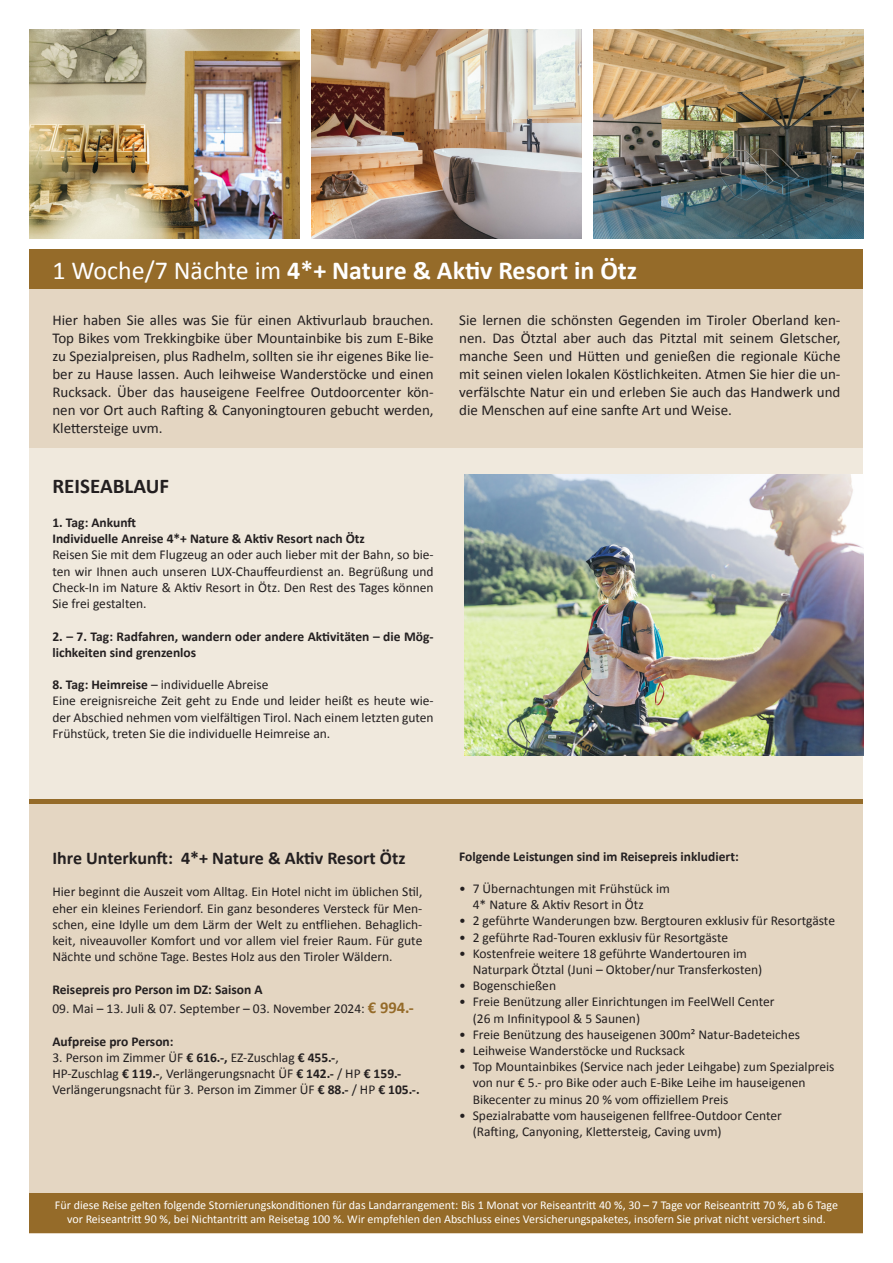
<style>
.page{position:relative;width:893px;height:1263px;background:#fff}
.page>*{position:absolute;margin:0;border:0;box-sizing:border-box;transform-origin:0 0}
.Header_Tipp1{font:700 25.95px "Calibri";color:#fff}
.Header_Tipp1-2{font:700 21px "Calibri";color:#231f20}
.Header_Tipp1-3{font:700 18px "Calibri";color:#231f20}
.Header_Tipp1-4{font:15px/18px "Calibri";color:#231f20;text-align:justify}
.Header_Tipp1-5{font:13.5px/16.2px "Calibri";color:#231f20;text-align:justify}
.Header_Tipp1-6{font:700 13.5px/16.2px "Calibri";color:#231f20}
.Header_Tipp1-7{font:12px/14.4px "Calibri";color:#fff;text-align:center}
.s1{font-weight:400}
.s2{font-weight:700}
.s3{font-weight:700;font-size:16.5px;color:#956b29}
</style>
<div class="page">
<div style="left:30px;top:250px;width:833px;height:983px;background:#e4d6c2"></div>
<div style="left:30px;top:448px;width:833px;height:353px;background:#f0e9dd"></div>
<div style="left:30px;top:250px;width:833px;height:39px;background:#956b29"></div>
<div style="left:30px;top:1194px;width:833px;height:39px;background:#956b29"></div>
<div style="left:30px;top:799px;width:833px;height:5px;background:#956b29"></div>
<img style="left:30px;top:30px;width:270px;height:209px">
<img style="left:311px;top:30px;width:270px;height:209px">
<img style="left:593px;top:30px;width:270px;height:209px">
<img style="left:465px;top:475px;width:398px;height:281px">
<p class="Header_Tipp1" style="left:52px;top:254px;width:586px"><span class="s1">1 Woche/7 Nächte im</span> 4*+ Nature &amp; Aktiv Resort in Ötz</p>
<p class="Header_Tipp1-4" style="left:52px;top:310px;width:383px">Hier haben Sie alles was Sie für einen Aktivurlaub brauchen.<br>Top Bikes vom Trekkingbike über Mountainbike bis zum E-Bike zu Spezialpreisen, plus Radhelm, sollten sie ihr eigenes Bike lie&shy;ber zu Hause lassen. Auch leihweise Wanderstöcke und einen Rucksack. Über das hauseigene Feelfree Outdoorcenter kön&shy;nen vor Ort auch Rafting &amp; Canyoningtouren gebucht werden, Klettersteige uvm.</p>
<p class="Header_Tipp1-4" style="left:459px;top:310px;width:383px">Sie lernen die schönsten Gegenden im Tiroler Oberland ken&shy;nen. Das Ötztal aber auch das Pitztal mit seinem Gletscher, manche Seen und Hütten und genießen die regionale Küche mit seinen vielen lokalen Köstlichkeiten. Atmen Sie hier die un&shy;verfälschte Natur ein und erleben Sie auch das Handwerk und die Menschen auf eine sanfte Art und Weise.</p>
<p class="Header_Tipp1-2" style="left:52px;top:473px;width:118px">REISEABLAUF</p>
<p class="Header_Tipp1-6" style="left:52px;top:514px;width:85px">1. Tag: Ankunft</p>
<p class="Header_Tipp1-6" style="left:52px;top:530px;width:314px">Individuelle Anreise 4*+ Nature &amp; Aktiv Resort nach Ötz</p>
<p class="Header_Tipp1-5" style="left:52px;top:546px;width:383px">Reisen Sie mit dem Flugzeug an oder auch lieber mit der Bahn, so bie&shy;ten wir Ihnen auch unseren LUX-Chauffeurdienst an. Begrüßung und Check-In im Nature &amp; Aktiv Resort in Ötz. Den Rest des Tages können Sie frei gestalten.</p>
<p class="Header_Tipp1-6" style="left:52px;top:627px;width:383px">2. – 7. Tag: Radfahren, wandern oder andere Aktivitäten – die Mög&shy;lichkeiten sind grenzenlos</p>
<p class="Header_Tipp1-5" style="left:52px;top:676px;width:218px"><span class="s2">8. Tag: Heimreise</span> – individuelle Abreise</p>
<p class="Header_Tipp1-5" style="left:52px;top:692px;width:383px">Eine ereignisreiche Zeit geht zu Ende und leider heißt es heute wie&shy;der Abschied nehmen vom vielfältigen Tirol. Nach einem letzten guten Frühstück, treten Sie die individuelle Heimreise an.</p>
<p class="Header_Tipp1-3" style="left:52px;top:847px;width:355px">Ihre Unterkunft: 4*+ Nature &amp; Aktiv Resort Ötz</p>
<p class="Header_Tipp1-5" style="left:52px;top:883px;width:371px">Hier beginnt die Auszeit vom Alltag. Ein Hotel nicht im üblichen Stil, eher ein kleines Feriendorf. Ein ganz besonderes Versteck für Men&shy;schen, eine Idylle um dem Lärm der Welt zu entfliehen. Behaglich&shy;keit, niveauvoller Komfort und vor allem viel freier Raum. Für gute Nächte und schöne Tage. Bestes Holz aus den Tiroler Wäldern.</p>
<p class="Header_Tipp1-6" style="left:52px;top:980px;width:212px">Reisepreis pro Person im DZ: Saison A</p>
<p class="Header_Tipp1-5" style="left:52px;top:1000px;width:363px">09. Mai – 13. Juli &amp; 07. September – 03. November 2024: <span class="s3">€ 994.-</span></p>
<p class="Header_Tipp1-6" style="left:52px;top:1032px;width:123px">Aufpreise pro Person:</p>
<p class="Header_Tipp1-5" style="left:52px;top:1049px;width:350px">3. Person im Zimmer ÜF <span class="s2">€ 616.-,</span> EZ-Zuschlag <span class="s2">€ 455.-</span>,<br>HP-Zuschlag <span class="s2">€ 119.-</span>, Verlängerungsnacht ÜF <span class="s2">€ 142.-</span> / HP <span class="s2">€ 159.-</span></p>
<p class="Header_Tipp1-5" style="left:52px;top:1081px;width:369px">Verlängerungsnacht für 3. Person im Zimmer ÜF <span class="s2">€ 88.-</span> / HP <span class="s2">€ 105.-.</span></p>
<p class="Header_Tipp1-6" style="left:459px;top:847px;width:281px">Folgende Leistungen sind im Reisepreis inkludiert:</p>
<p class="Header_Tipp1-5" style="left:459px;top:880px;width:212px">• 7 Übernachtungen mit Frühstück im</p>
<p class="Header_Tipp1-5" style="left:473px;top:896px;width:172px">4* Nature &amp; Aktiv Resort in Ötz</p>
<p class="Header_Tipp1-5" style="left:459px;top:912px;width:377px">• 2 geführte Wanderungen bzw. Bergtouren exklusiv für Resortgäste</p>
<p class="Header_Tipp1-5" style="left:459px;top:928px;width:270px">• 2 geführte Rad-Touren exklusiv für Resortgäste</p>
<p class="Header_Tipp1-5" style="left:459px;top:945px;width:289px">• Kostenfreie weitere 18 geführte Wandertouren im</p>
<p class="Header_Tipp1-5" style="left:473px;top:961px;width:291px">Naturpark Ötztal (Juni – Oktober/nur Transferkosten)</p>
<p class="Header_Tipp1-5" style="left:459px;top:977px;width:98px">• Bogenschießen</p>
<p class="Header_Tipp1-5" style="left:459px;top:993px;width:317px">• Freie Benützung aller Einrichtungen im FeelWell Center</p>
<p class="Header_Tipp1-5" style="left:473px;top:1009px;width:169px">(26 m Infinitypool &amp; 5 Saunen)</p>
<p class="Header_Tipp1-5" style="left:459px;top:1026px;width:342px">• Freie Benützung des hauseigenen 300m² Natur-Badeteiches</p>
<p class="Header_Tipp1-5" style="left:459px;top:1042px;width:227px">• Leihweise Wanderstöcke und Rucksack</p>
<p class="Header_Tipp1-5" style="left:459px;top:1058px;width:377px">• Top Mountainbikes (Service nach jeder Leihgabe) zum Spezialpreis</p>
<p class="Header_Tipp1-5" style="left:473px;top:1074px;width:334px">von nur € 5.- pro Bike oder auch E-Bike Leihe im hauseigenen</p>
<p class="Header_Tipp1-5" style="left:473px;top:1090px;width:257px">Bikecenter zu minus 20 % vom offiziellem Preis</p>
<p class="Header_Tipp1-5" style="left:459px;top:1107px;width:324px">• Spezialrabatte vom hauseigenen fellfree-Outdoor Center</p>
<p class="Header_Tipp1-5" style="left:473px;top:1123px;width:250px">(Rafting, Canyoning, Klettersteig, Caving uvm)</p>
<p class="Header_Tipp1-7" style="left:55px;top:1197px;width:784px">Für diese Reise gelten folgende Stornierungskonditionen für das Landarrangement: Bis 1 Monat vor Reiseantritt 40 %, 30 – 7 Tage vor Reiseantritt 70 %, ab 6 Tage vor Reiseantritt 90 %, bei Nichtantritt am Reisetag 100 %. Wir empfehlen den Abschluss eines Versicherungspaketes, insofern Sie privat nicht versichert sind.</p>
</div>
